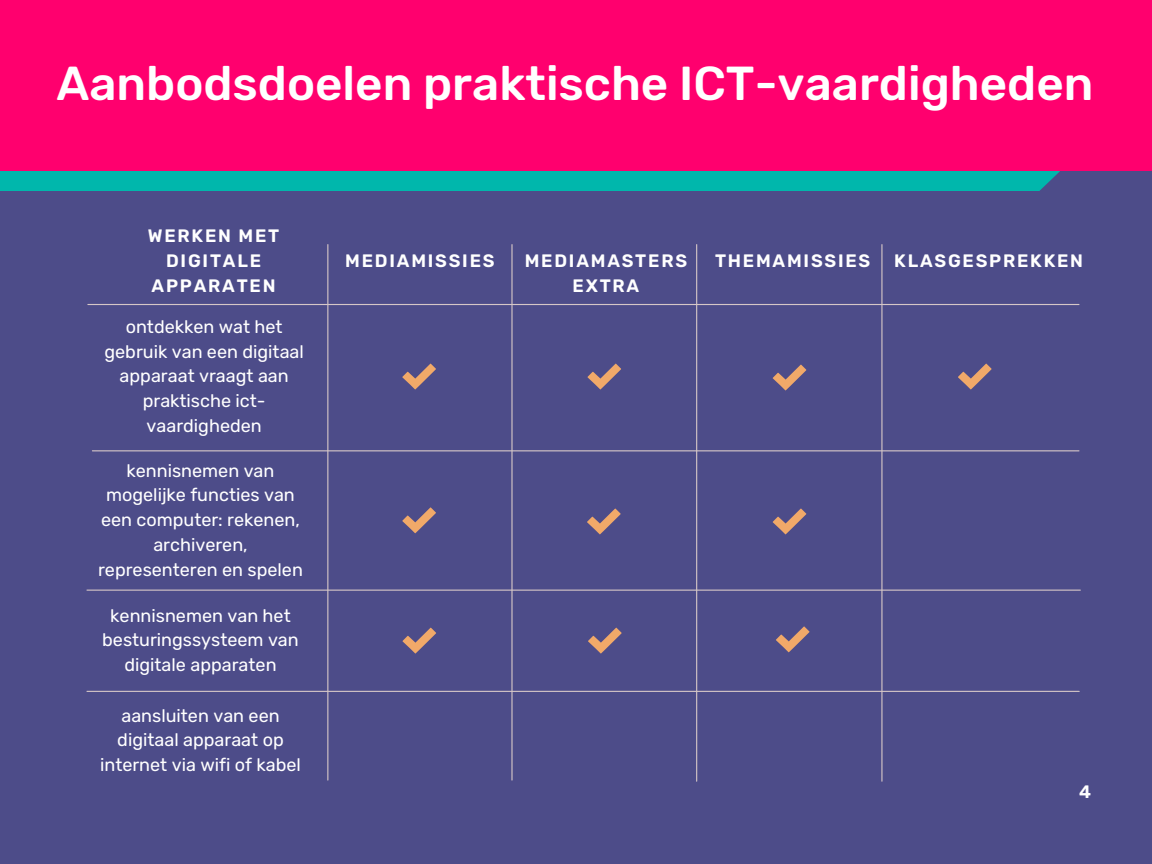
<style>
.page{position:relative;width:1152px;height:864px;background:#4d4c89}
.page>*{position:absolute;margin:0;border:0;box-sizing:border-box;transform-origin:0 0}
.t1{font:500 47.55px "Rubik";color:#fff}
.t2{font:18px/24.8px "Rubik";color:#fff;text-align:center}
.t3{font:600 18px/24.8px "Rubik";letter-spacing:.1em;color:#fff;text-align:center}
</style>
<div class="page">
<hr style="left:88px;top:304px;width:991px;height:1px;background:#d6c7c7">
<hr style="left:92px;top:450px;width:987px;height:1px;background:#d6c7c7">
<hr style="left:87px;top:590px;width:993px;height:1px;background:#d6c7c7">
<hr style="left:327px;top:245px;width:1px;height:535px;background:#d6c7c7">
<hr style="left:511px;top:245px;width:2px;height:535px;background:#d6c7c7">
<hr style="left:696px;top:245px;width:1px;height:536px;background:#d6c7c7">
<hr style="left:881px;top:245px;width:2px;height:536px;background:#d6c7c7">
<div style="left:0;top:170px;width:1066px;height:21px;background:#00b7ac"></div>
<div style="left:0;top:0;width:1152px;height:170px;background:#ff006e"></div>
<svg style="left:958px;top:364px;width:34px;height:25px"></svg>
<svg style="left:402px;top:364px;width:34px;height:25px"></svg>
<svg style="left:587px;top:509px;width:34px;height:25px"></svg>
<svg style="left:587px;top:364px;width:34px;height:25px"></svg>
<svg style="left:773px;top:365px;width:33px;height:25px"></svg>
<hr style="left:87px;top:691px;width:992px;height:1px;background:#d6c7c7">
<svg style="left:402px;top:507px;width:34px;height:26px"></svg>
<svg style="left:773px;top:509px;width:33px;height:25px"></svg>
<svg style="left:402px;top:628px;width:34px;height:26px"></svg>
<svg style="left:588px;top:628px;width:34px;height:26px"></svg>
<svg style="left:776px;top:626px;width:34px;height:26px"></svg>
<p class="t1" style="left:56px;top:56px;width:1039px">Aanbodsdoelen praktische ICT-vaardigheden</p>
<p class="t3" style="left:148px;top:224px;width:133px">WERKEN MET<br>DIGITALE<br>APPARATEN</p>
<p class="t2" style="left:105px;top:314px;width:201px">ontdekken wat het gebruik van een digitaal apparaat vraagt aan praktische ict&shy;vaardigheden</p>
<p class="t2" style="left:98px;top:458px;width:206px">kennisnemen van mogelijke functies van een computer: rekenen, archiveren, representeren en spelen</p>
<p class="t2" style="left:102px;top:603px;width:198px">kennisnemen van het besturingssysteem van digitale apparaten</p>
<p class="t2" style="left:100px;top:703px;width:202px">aansluiten van een digitaal apparaat op internet via wifi of kabel</p>
<p class="t3" style="left:345px;top:248px;width:151px">MEDIAMISSIES</p>
<p class="t3" style="left:525px;top:248px;width:164px">MEDIAMASTERS<br>EXTRA</p>
<p class="t3" style="left:715px;top:248px;width:157px">THEMAMISSIES</p>
<p class="t3" style="left:894px;top:248px;width:190px">KLASGESPREKKEN</p>
<p class="t3" style="left:1079px;top:780px;width:13px">4</p>
</div>
